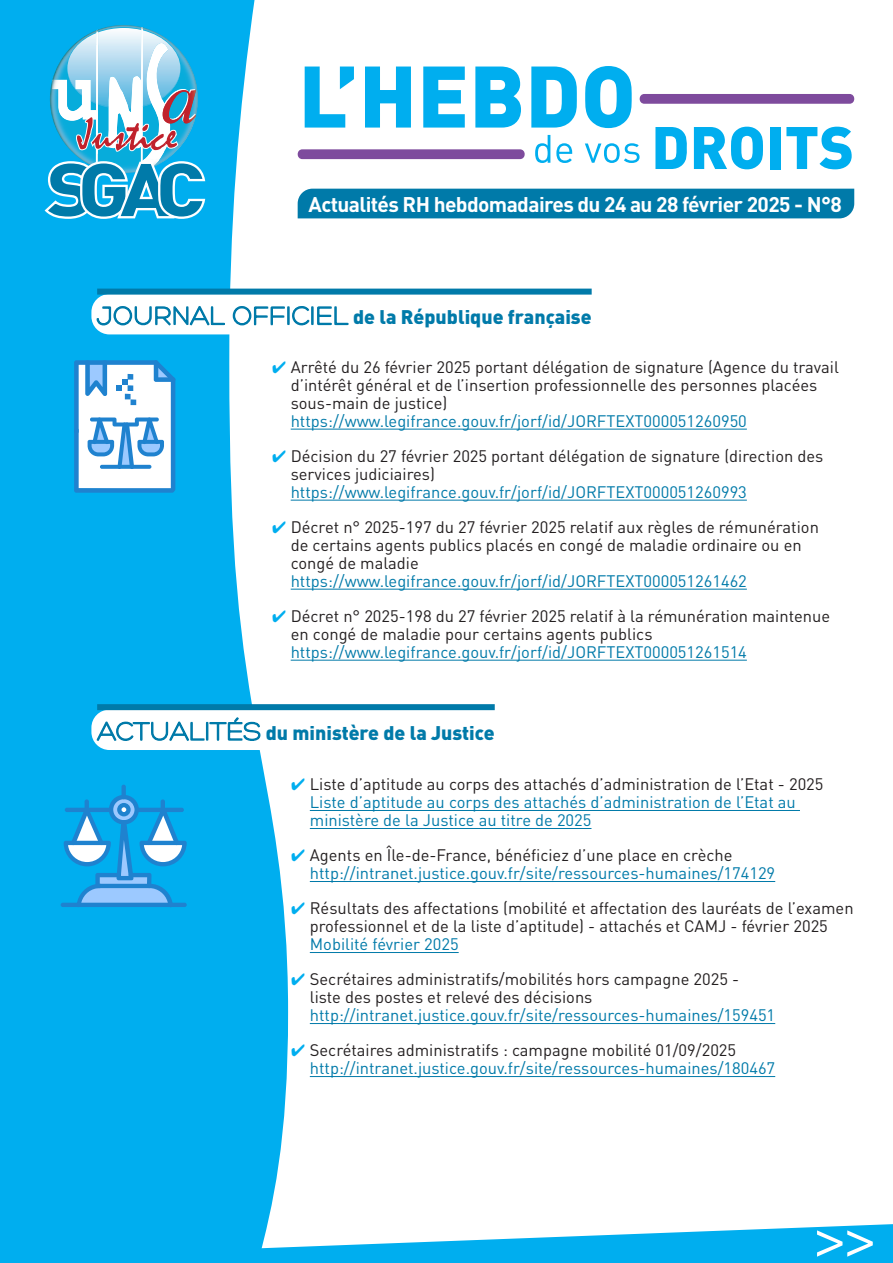
<style>
.page{position:relative;width:893px;height:1263px;background:#fff}
.page>*{position:absolute;margin:0;border:0;box-sizing:border-box;transform-origin:0 0}
.t1{font:700 50.4px "DIN Alternate";color:#fff}
.t2{font:700 21px "DINOT";letter-spacing:-.03em;color:#fff}
.t3{font:900 19.5px "DINOT";color:#007aa9}
.t4{font:16.5px/18px "DINOT";color:#231f20}
.t5{font:16.5px/18px "DINOT";color:#007aa9}
.s1{font-family:"Hero";font-weight:300;font-size:27px}
.s2{color:#00aeef}
.s3{color:#007aa9}
.s4{color:#231f20}
</style>
<div class="page">
<svg style="left:0;top:0;width:288px;height:1224px;background:#22b9f1"></svg>
<svg style="left:45px;top:25px;width:160px;height:194px"></svg>
<svg style="left:305px;top:67px;width:49px;height:61px"></svg>
<svg style="left:365px;top:67px;width:46px;height:61px"></svg>
<svg style="left:423px;top:67px;width:42px;height:61px"></svg>
<svg style="left:475px;top:67px;width:46px;height:61px;background:#30bdf1"></svg>
<svg style="left:531px;top:67px;width:46px;height:61px"></svg>
<svg style="left:585px;top:66px;width:47px;height:62px"></svg>
<svg style="left:655px;top:127px;width:32px;height:42px"></svg>
<svg style="left:694px;top:127px;width:69px;height:42px"></svg>
<div style="left:770px;top:127px;width:10px;height:42px;background:#00aeef"></div>
<svg style="left:786px;top:127px;width:66px;height:42px"></svg>
<svg style="left:535px;top:135px;width:15px;height:28px"></svg>
<svg style="left:556px;top:143px;width:16px;height:20px"></svg>
<svg style="left:585px;top:143px;width:55px;height:20px"></svg>
<svg style="left:297px;top:149px;width:228px;height:10px;background:#8353a1"></svg>
<svg style="left:639px;top:94px;width:216px;height:10px;background:#8352a0"></svg>
<div style="left:298px;top:189px;width:556px;height:29px;background:#007aa9"></div>
<div style="left:91px;top:294px;width:574px;height:40px;background:#fff;border-radius:18px"></div>
<div style="left:97px;top:289px;width:495px;height:6px;background:#007aa9"></div>
<hr style="left:291px;top:429px;width:456px;height:1px;background:#007aa9">
<hr style="left:291px;top:500px;width:456px;height:1px;background:#007aa9">
<hr style="left:291px;top:589px;width:456px;height:1px;background:#007aa9">
<hr style="left:291px;top:660px;width:456px;height:1px;background:#007aa9">
<div style="left:91px;top:710px;width:515px;height:40px;background:#fff;border-radius:18px"></div>
<div style="left:97px;top:704px;width:398px;height:6px;background:#007aa9"></div>
<hr style="left:310px;top:810px;width:490px;height:1px;background:#007aa9">
<hr style="left:310px;top:828px;width:281px;height:1px;background:#007aa9">
<hr style="left:310px;top:881px;width:465px;height:1px;background:#007aa9">
<hr style="left:310px;top:952px;width:149px;height:1px;background:#007aa9">
<hr style="left:310px;top:1023px;width:465px;height:1px;background:#007aa9">
<hr style="left:310px;top:1076px;width:465px;height:1px;background:#007aa9">
<hr style="left:122px;top:785px;width:4px;height:14px;background:#1f82cf;border-radius:2px">
<hr style="left:61px;top:903px;width:126px;height:4px;background:#1f82cf;border-radius:2px">
<svg style="left:64px;top:795px;width:123px;height:112px;background:#39aee9"></svg>
<hr style="left:65px;top:808px;width:48px;height:4px;background:#1f82cf;border-radius:2px">
<hr style="left:161px;top:799px;width:4px;height:13px;background:#1f82cf;border-radius:2px">
<hr style="left:85px;top:799px;width:4px;height:13px;background:#1f82cf;border-radius:2px">
<svg style="left:74px;top:360px;width:101px;height:133px"></svg>
<svg style="left:100px;top:465px;width:51px;height:4px"></svg>
<svg style="left:0;top:1224px;width:893px;height:39px"></svg>
<p class="t2" style="left:309px;top:190px;width:535px">Actualités RH hebdomadaires du 24 au 28 février 2025 - N°8</p>
<p class="t3" style="left:97px;top:304px;width:496px"><span class="s1">JOURNAL OFFICIEL</span> de la République française</p>
<p class="t4" style="left:291px;top:357px;width:550px;text-indent:-19px"><span class="s2">✔</span> Arrêté du 26 février 2025 portant délégation de signature (Agence du travail d’intérêt général et de l’insertion professionnelle des personnes placées sous-main de justice) <span class="s3">https://www.legifrance.gouv.fr/jorf/id/JORFTEXT000051260950</span></p>
<p class="t4" style="left:291px;top:446px;width:534px;text-indent:-19px"><span class="s2">✔</span> Décision du 27 février 2025 portant délégation de signature (direction des services judiciaires) <span class="s3">https://www.legifrance.gouv.fr/jorf/id/JORFTEXT000051260993</span></p>
<p class="t4" style="left:291px;top:517px;width:530px;text-indent:-19px"><span class="s2">✔</span> Décret n° 2025-197 du 27 février 2025 relatif aux règles de rémunération de certains agents publics placés en congé de maladie ordinaire ou en congé de maladie <span class="s3">https://www.legifrance.gouv.fr/jorf/id/JORFTEXT000051261462</span></p>
<p class="t4" style="left:291px;top:606px;width:541px;text-indent:-19px"><span class="s2">✔</span> Décret n° 2025-198 du 27 février 2025 relatif à la rémunération maintenue en congé de maladie pour certains agents publics <span class="s3">https://www.legifrance.gouv.fr/jorf/id/JORFTEXT000051261514</span></p>
<p class="t3" style="left:97px;top:720px;width:399px"><span class="s1">ACTUALITÉS</span> du ministère de la Justice</p>
<p class="t5" style="left:310px;top:775px;width:515px;text-indent:-19px"><span class="s2">✔</span> <span class="s4">Liste d’aptitude au corps des attachés d’administration de l’Etat - 2025<br></span>Liste d’aptitude au corps des attachés d’administration de l’Etat au ministère de la Justice au titre de 2025</p>
<p class="t5" style="left:310px;top:846px;width:467px;text-indent:-19px"><span class="s2">✔</span> <span class="s4">Agents en Île-de-France, bénéficiez d’une place en crèche </span>http://intranet.justice.gouv.fr/site/ressources-humaines/174129</p>
<p class="t4" style="left:310px;top:899px;width:545px;text-indent:-19px"><span class="s2">✔</span> Résultats des affectations (mobilité et affectation des lauréats de l’examen professionnel et de la liste d’aptitude) - attachés et CAMJ - février 2025<br><span class="s3">Mobilité février 2025</span></p>
<p class="t4" style="left:310px;top:970px;width:467px;text-indent:-19px"><span class="s2">✔</span> Secrétaires administratifs/mobilités hors campagne 2025 -<br>liste des postes et relevé des décisions <span class="s3">http://intranet.justice.gouv.fr/site/ressources-humaines/159451</span></p>
<p class="t5" style="left:310px;top:1041px;width:467px;text-indent:-19px"><span class="s2">✔</span> <span class="s4">Secrétaires administratifs : campagne mobilité 01/09/2025 </span>http://intranet.justice.gouv.fr/site/ressources-humaines/180467</p>
<p class="t1" style="left:815px;top:1200px;width:62px">&gt;&gt;</p>
</div>
